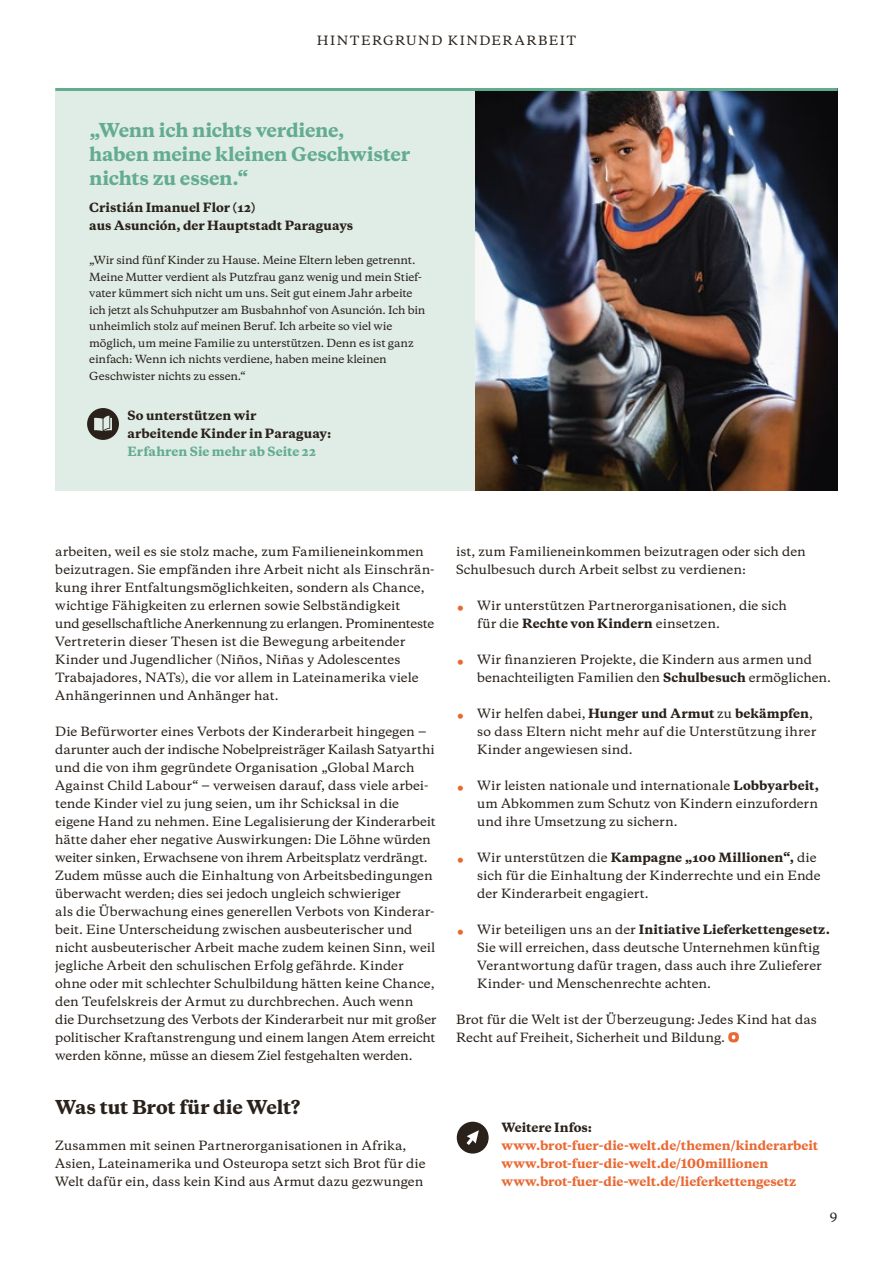
<style>
.page{position:relative;width:893px;height:1263px;background:#fff}
.page>*{position:absolute;margin:0;border:0;box-sizing:border-box;transform-origin:0 0}
.t1{font:800 18px/24px "Galaxie Copernicus";letter-spacing:-.015em;color:#63ac90}
.t2{font:800 18px "Galaxie Copernicus";letter-spacing:-.01em;color:#29211a}
.t3{font:500 12px/18px "Galaxie Copernicus";color:#29211a}
.t4{font:800 12px/18px "Galaxie Copernicus";letter-spacing:-.005em;color:#e96933}
.t5{font:800 12px/18px "Galaxie Copernicus";color:#29211a}
.t6{font:800 12px "Galaxie Copernicus";color:#63ac90}
.t7{font:500 12px "Galaxie Copernicus";letter-spacing:.125em;color:#29211a}
.t8{font:500 10.5px/16.5px "Galaxie Copernicus";letter-spacing:-.015em;color:#29211a}
.s1{font-size:21px;color:#e96933}
.s2{font-weight:800}
</style>
<div class="page">
<img style="left:475px;top:91px;width:363px;height:399px">
<div style="left:55px;top:88px;width:420px;height:402px;background:#dfede6"></div>
<hr style="left:55px;top:88px;width:783px;height:3px;background:#63ac90">
<div style="left:87px;top:408px;width:32px;height:32px;background:#29211a;border-radius:50%"></div>
<svg style="left:94px;top:416px;width:18px;height:15px"></svg>
<svg style="left:728px;top:1032px;width:11px;height:10px"></svg>
<div style="left:457px;top:1122px;width:32px;height:31px;background:#29211a;border-radius:50%"></div>
<svg style="left:466px;top:1130px;width:13px;height:15px"></svg>
<p class="t7" style="left:317px;top:32px;width:261px">HINTERGRUND KINDERARBEIT</p>
<h1 class="t1" style="left:89px;top:119px;width:322px">„Wenn ich nichts verdiene,<br>haben meine kleinen Geschwister nichts zu essen.“</h1>
<p class="t5" style="left:89px;top:198px;width:266px">Cristián Imanuel Flor (12)<br>aus Asunción, der Hauptstadt Paraguays</p>
<p class="t8" style="left:89px;top:252px;width:338px">„Wir sind fünf Kinder zu Hause. Meine Eltern leben getrennt.<br>Meine Mutter verdient als Putzfrau ganz wenig und mein Stief&shy;vater kümmert sich nicht um uns. Seit gut einem Jahr arbeite ich jetzt als Schuhputzer am Busbahnhof von Asunción. Ich bin unheimlich stolz auf meinen Beruf. Ich arbeite so viel wie möglich, um meine Familie zu unterstützen. Denn es ist ganz einfach: Wenn ich nichts verdiene, haben meine kleinen Geschwister nichts zu essen.“</p>
<p class="t5" style="left:128px;top:407px;width:205px">So unterstützen wir<br>arbeitende Kinder in Paraguay:</p>
<p class="t6" style="left:128px;top:444px;width:190px">Erfahren Sie mehr ab Seite 22</p>
<p class="t3" style="left:55px;top:543px;width:381px">arbeiten, weil es sie stolz mache, zum Familieneinkommen beizutragen. Sie empfänden ihre Arbeit nicht als Einschrän&shy;kung ihrer Entfaltungsmöglichkeiten, sondern als Chance, wichtige Fähigkeiten zu erlernen sowie Selbständigkeit<br>und gesellschaftliche Anerkennung zu erlangen. Prominenteste Vertreterin dieser Thesen ist die Bewegung arbeitender Kinder und Jugendlicher (Niños, Niñas y Adolescentes Trabajadores, NATs), die vor allem in Lateinamerika viele Anhängerinnen und Anhänger hat.</p>
<p class="t3" style="left:55px;top:723px;width:383px">Die Befürworter eines Verbots der Kinderarbeit hingegen ‒ darunter auch der indische Nobelpreisträger Kailash Satyarthi und die von ihm gegründete Organisation „Global March Against Child Labour“ ‒ verweisen darauf, dass viele arbei&shy;tende Kinder viel zu jung seien, um ihr Schicksal in die eigene Hand zu nehmen. Eine Legalisierung der Kinderarbeit hätte daher eher negative Auswirkungen: Die Löhne würden weiter sinken, Erwachsene von ihrem Arbeitsplatz verdrängt.<br>Zudem müsse auch die Einhaltung von Arbeitsbedingungen überwacht werden; dies sei jedoch ungleich schwieriger<br>als die Überwachung eines generellen Verbots von Kinderar&shy;beit. Eine Unterscheidung zwischen ausbeuterischer und nicht ausbeuterischer Arbeit mache zudem keinen Sinn, weil jegliche Arbeit den schulischen Erfolg gefährde. Kinder ohne oder mit schlechter Schulbildung hätten keine Chance, den Teufelskreis der Armut zu durchbrechen. Auch wenn<br>die Durchsetzung des Verbots der Kinderarbeit nur mit großer politischer Kraftanstrengung und einem langen Atem erreicht werden könne, müsse an diesem Ziel festgehalten werden.</p>
<h1 class="t2" style="left:55px;top:1096px;width:246px">Was tut Brot für die Welt?</h1>
<p class="t3" style="left:55px;top:1137px;width:372px">Zusammen mit seinen Partnerorganisationen in Afrika,<br>Asien, Lateinamerika und Osteuropa setzt sich Brot für die<br>Welt dafür ein, dass kein Kind aus Armut dazu gezwungen</p>
<p class="t3" style="left:456px;top:543px;width:351px">ist, zum Familieneinkommen beizutragen oder sich den<br>Schulbesuch durch Arbeit selbst zu verdienen:</p>
<p class="t3" style="left:477px;top:597px;width:311px;text-indent:-21px"><span class="s1">•</span> Wir unterstützen Partnerorganisationen, die sich für die <span class="s2">Rechte von Kindern</span> einsetzen.</p>
<p class="t3" style="left:477px;top:651px;width:355px;text-indent:-21px"><span class="s1">•</span> Wir finanzieren Projekte, die Kindern aus armen und benachteiligten Familien den <span class="s2">Schulbesuch</span> ermöglichen.</p>
<p class="t3" style="left:477px;top:705px;width:341px;text-indent:-21px"><span class="s1">•</span> Wir helfen dabei, <span class="s2">Hunger und Armut</span> zu <span class="s2">bekämpfen</span>, so dass Eltern nicht mehr auf die Unterstützung ihrer<br>Kinder angewiesen sind.</p>
<p class="t3" style="left:477px;top:777px;width:343px;text-align:justify;text-indent:-21px"><span class="s1">•</span> Wir leisten nationale und internationale <span class="s2">Lobbyarbeit, </span>um Abkommen zum Schutz von Kindern einzufordern und ihre Umsetzung zu sichern.</p>
<p class="t3" style="left:477px;top:849px;width:345px;text-indent:-21px"><span class="s1">•</span> Wir unterstützen die <span class="s2">Kampagne „100 Millionen“,</span> die sich für die Einhaltung der Kinderrechte und ein Ende der Kinderarbeit engagiert.</p>
<p class="t3" style="left:477px;top:921px;width:354px;text-indent:-21px"><span class="s1">•</span> Wir beteiligen uns an der <span class="s2">Initiative Lieferkettengesetz.<br></span>Sie will erreichen, dass deutsche Unternehmen künftig Verantwortung dafür tragen, dass auch ihre Zulieferer Kinder- und Menschenrechte achten.</p>
<p class="t3" style="left:456px;top:1011px;width:362px">Brot für die Welt ist der Überzeugung: Jedes Kind hat das<br>Recht auf Freiheit, Sicherheit und Bildung.</p>
<p class="t5" style="left:501px;top:1119px;width:92px">Weitere Infos:</p>
<p class="t4" style="left:501px;top:1137px;width:318px">www.brot-fuer-die-welt.de/themen/kinderarbeit www.brot-fuer-die-welt.de/100millionen www.brot-fuer-die-welt.de/lieferkettengesetz</p>
<p class="t3" style="left:830px;top:1209px;width:9px">9</p>
</div>
